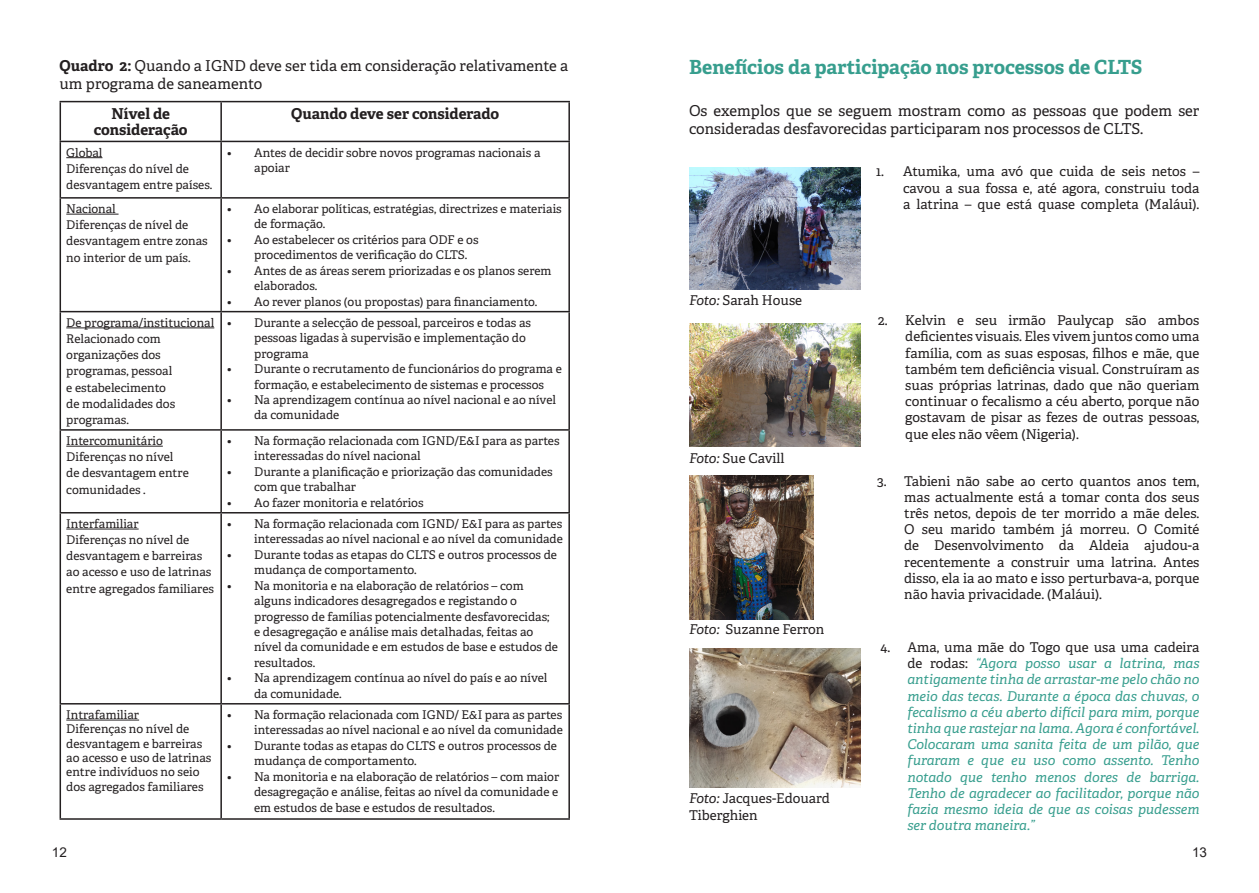
<style>
.page{position:relative;width:1259px;height:893px;background:#fff}
.page>*{position:absolute;margin:0;border:0;box-sizing:border-box;transform-origin:0 0}
.t1{font:700 19.5px "Adelle";color:#379e8e}
.t2{font:15px/18px "Adelle";color:#231f20}
.t3{font:700 15px/16.5px "Adelle";letter-spacing:-.005em;color:#231f20;text-align:center}
.t4{font:13.5px/16.2px "Adelle";color:#231f20;text-align:justify}
.t5{font:italic 13.5px/16.2px "Adelle";color:#379e8e;text-align:justify}
.t6{font:13.5px "Arial";color:#231f20}
.t7{font:12px/15.5px "Adelle";color:#231f20}
.s1{font-weight:700}
.s2{font-style:italic}
.s3{font-style:normal;color:#231f20}
</style>
<div class="page">
<hr style="left:60px;top:101px;width:161px;height:1px;background:#231f20">
<hr style="left:60px;top:102px;width:1px;height:39px;background:#231f20">
<hr style="left:221px;top:101px;width:349px;height:1px;background:#231f20">
<hr style="left:220px;top:102px;width:2px;height:39px;background:#231f20">
<hr style="left:568px;top:102px;width:2px;height:39px;background:#231f20">
<hr style="left:60px;top:141px;width:161px;height:1px;background:#231f20">
<hr style="left:60px;top:142px;width:1px;height:55px;background:#231f20">
<hr style="left:221px;top:141px;width:349px;height:1px;background:#231f20">
<hr style="left:220px;top:142px;width:2px;height:55px;background:#231f20">
<hr style="left:568px;top:142px;width:2px;height:55px;background:#231f20">
<hr style="left:60px;top:197px;width:161px;height:2px;background:#231f20">
<hr style="left:60px;top:199px;width:1px;height:112px;background:#231f20">
<hr style="left:221px;top:197px;width:349px;height:2px;background:#231f20">
<hr style="left:220px;top:199px;width:2px;height:112px;background:#231f20">
<hr style="left:568px;top:199px;width:2px;height:112px;background:#231f20">
<hr style="left:60px;top:311px;width:161px;height:1px;background:#231f20">
<hr style="left:60px;top:312px;width:1px;height:117px;background:#231f20">
<hr style="left:221px;top:311px;width:349px;height:1px;background:#231f20">
<hr style="left:220px;top:312px;width:2px;height:117px;background:#231f20">
<hr style="left:568px;top:312px;width:2px;height:117px;background:#231f20">
<hr style="left:60px;top:429px;width:161px;height:2px;background:#231f20">
<hr style="left:60px;top:431px;width:1px;height:81px;background:#231f20">
<hr style="left:221px;top:429px;width:349px;height:2px;background:#231f20">
<hr style="left:220px;top:431px;width:2px;height:81px;background:#231f20">
<hr style="left:568px;top:431px;width:2px;height:81px;background:#231f20">
<hr style="left:60px;top:512px;width:161px;height:1px;background:#231f20">
<hr style="left:60px;top:513px;width:1px;height:190px;background:#231f20">
<hr style="left:221px;top:512px;width:349px;height:1px;background:#231f20">
<hr style="left:220px;top:513px;width:2px;height:190px;background:#231f20">
<hr style="left:568px;top:513px;width:2px;height:190px;background:#231f20">
<hr style="left:60px;top:703px;width:161px;height:1px;background:#231f20">
<hr style="left:60px;top:704px;width:1px;height:114px;background:#231f20">
<hr style="left:221px;top:703px;width:349px;height:1px;background:#231f20">
<hr style="left:220px;top:704px;width:2px;height:114px;background:#231f20">
<hr style="left:568px;top:704px;width:2px;height:114px;background:#231f20">
<hr style="left:60px;top:818px;width:161px;height:2px;background:#231f20">
<hr style="left:221px;top:818px;width:349px;height:2px;background:#231f20">
<hr style="left:66px;top:157px;width:36px;height:1px;background:#231f20">
<hr style="left:66px;top:214px;width:53px;height:1px;background:#231f20">
<hr style="left:66px;top:328px;width:148px;height:1px;background:#231f20">
<hr style="left:66px;top:446px;width:97px;height:1px;background:#231f20">
<hr style="left:66px;top:529px;width:73px;height:1px;background:#231f20">
<hr style="left:66px;top:720px;width:73px;height:1px;background:#231f20">
<img style="left:689px;top:168px;width:171px;height:121px">
<img style="left:689px;top:323px;width:171px;height:123px">
<img style="left:689px;top:475px;width:124px;height:144px">
<img style="left:689px;top:648px;width:171px;height:139px">
<p class="t2" style="left:60px;top:56px;width:510px"><span class="s1">Quadro 2:</span> Quando a IGND deve ser tida em consideração relativamente a um programa de saneamento</p>
<p class="t3" style="left:94px;top:105px;width:95px">Nível de consideração</p>
<p class="t3" style="left:291px;top:105px;width:210px">Quando deve ser considerado</p>
<p class="t7" style="left:66px;top:144px;width:38px">Global</p>
<p class="t7" style="left:66px;top:160px;width:148px;line-height:16.2px">Diferenças do nível de desvantagem entre países.</p>
<p class="t7" style="left:254px;top:144px;width:288px;text-indent:-27px">• Antes de decidir sobre novos programas nacionais a apoiar</p>
<p class="t7" style="left:66px;top:200px;width:51px">Nacional</p>
<p class="t7" style="left:66px;top:216px;width:143px;line-height:16.2px">Diferenças de nível de desvantagem entre zonas no interior de um país.</p>
<p class="t7" style="left:66px;top:314px;width:149px">De programa/institucional</p>
<p class="t7" style="left:66px;top:330px;width:110px;line-height:16.2px">Relacionado com organizações dos programas, pessoal e estabelecimento de modalidades dos programas.</p>
<p class="t7" style="left:66px;top:432px;width:98px">Intercomunitário</p>
<p class="t7" style="left:66px;top:448px;width:124px;line-height:16.2px">Diferenças no nível de desvantagem entre comunidades .</p>
<p class="t7" style="left:66px;top:515px;width:74px">Interfamiliar</p>
<p class="t7" style="left:66px;top:531px;width:149px;line-height:16.2px">Diferenças no nível de desvantagem e barreiras ao acesso e uso de latrinas entre agregados familiares</p>
<p class="t7" style="left:66px;top:706px;width:74px">Intrafamiliar</p>
<p class="t7" style="left:66px;top:721px;width:147px;line-height:14.4px">Diferenças no nível de desvantagem e barreiras ao acesso e uso de latrinas entre indivíduos no seio dos agregados familiares</p>
<p class="t7" style="left:254px;top:200px;width:309px;text-indent:-27px">• Ao elaborar políticas, estratégias, directrizes e materiais de formação.</p>
<p class="t7" style="left:254px;top:231px;width:226px;text-indent:-27px">• Ao estabelecer os critérios para ODF e os procedimentos de verificação do CLTS.</p>
<p class="t7" style="left:254px;top:262px;width:299px;text-indent:-27px">• Antes de as áreas serem priorizadas e os planos serem elaborados.</p>
<p class="t7" style="left:227px;top:293px;width:312px">• Ao rever planos (ou propostas) para financiamento.</p>
<p class="t7" style="left:254px;top:314px;width:278px;text-indent:-27px">• Durante a selecção de pessoal, parceiros e todas as pessoas ligadas à supervisão e implementação do programa</p>
<p class="t7" style="left:254px;top:361px;width:309px;text-indent:-27px">• Durante o recrutamento de funcionários do programa e formação, e estabelecimento de sistemas e processos</p>
<p class="t7" style="left:254px;top:391px;width:303px;text-indent:-27px">• Na aprendizagem contínua ao nível nacional e ao nível da comunidade</p>
<p class="t7" style="left:254px;top:432px;width:307px;text-indent:-27px">• Na formação relacionada com IGND/E&amp;I para as partes interessadas do nível nacional</p>
<p class="t7" style="left:254px;top:463px;width:300px;text-indent:-27px">• Durante a planificação e priorização das comunidades com que trabalhar</p>
<p class="t7" style="left:227px;top:494px;width:198px">• Ao fazer monitoria e relatórios</p>
<p class="t7" style="left:227px;top:515px;width:337px;text-align:right">• Na formação relacionada com IGND/ E&amp;I para as partes interessadas ao nível nacional e ao nível da comunidade</p>
<p class="t7" style="left:254px;top:546px;width:304px;text-indent:-27px">• Durante todas as etapas do CLTS e outros processos de mudança de comportamento.</p>
<p class="t7" style="left:254px;top:577px;width:305px;text-indent:-27px">• Na monitoria e na elaboração de relatórios – com alguns indicadores desagregados e registando o progresso de famílias potencialmente desfavorecidas; e desagregação e análise mais detalhadas, feitas ao nível da comunidade e em estudos de base e estudos de resultados.</p>
<p class="t7" style="left:254px;top:670px;width:295px;text-indent:-27px">• Na aprendizagem contínua ao nível do país e ao nível da comunidade.</p>
<p class="t7" style="left:227px;top:706px;width:337px;text-align:right">• Na formação relacionada com IGND/ E&amp;I para as partes interessadas ao nível nacional e ao nível da comunidade</p>
<p class="t7" style="left:254px;top:737px;width:304px;text-indent:-27px">• Durante todas as etapas do CLTS e outros processos de mudança de comportamento.</p>
<p class="t7" style="left:254px;top:768px;width:306px;text-align:justify;text-indent:-27px">• Na monitoria e na elaboração de relatórios – com maior desagregação e análise, feitas ao nível da comunidade e em estudos de base e estudos de resultados.</p>
<p class="t1" style="left:689px;top:55px;width:455px">Benefícios da participação nos processos de CLTS</p>
<p class="t2" style="left:689px;top:101px;width:512px">Os exemplos que se seguem mostram como as pessoas que podem ser consideradas desfavorecidas participaram nos processos de CLTS.</p>
<p class="t4" style="left:903px;top:163px;width:298px;text-indent:-27px">1. Atumika, uma avó que cuida de seis netos – cavou a sua fossa e, até agora, construiu toda a latrina – que está quase completa (Maláui).</p>
<p class="t4" style="left:689px;top:292px;width:115px"><span class="s2">Foto:</span> Sarah House</p>
<p class="t4" style="left:689px;top:449px;width:97px"><span class="s2">Foto:</span> Sue Cavill</p>
<p class="t4" style="left:689px;top:621px;width:137px"><span class="s2">Foto:</span> Suzanne Ferron</p>
<p class="t4" style="left:689px;top:790px;width:142px"><span class="s2">Foto:</span> Jacques-Edouard</p>
<p class="t4" style="left:689px;top:806px;width:70px">Tiberghien</p>
<p class="t4" style="left:905px;top:312px;width:296px;text-indent:-27px">2. Kelvin e seu irmão Paulycap são ambos deficientes visuais. Eles vivem juntos como uma família, com as suas esposas, filhos e mãe, que também tem deficiência visual. Construíram as suas próprias latrinas, dado que não queriam continuar o fecalismo a céu aberto, porque não gostavam de pisar as fezes de outras pessoas, que eles não vêem (Nigeria).</p>
<p class="t4" style="left:904px;top:472px;width:297px;text-indent:-27px">3. Tabieni não sabe ao certo quantos anos tem, mas actualmente está a tomar conta dos seus três netos, depois de ter morrido a mãe deles.<br>O seu marido também já morreu. O Comité de Desenvolvimento da Aldeia ajudou-a recentemente a construir uma latrina. Antes disso, ela ia ao mato e isso perturbava-a, porque não havia privacidade. (Maláui).</p>
<p class="t5" style="left:907px;top:639px;width:293px;text-indent:-27px"><span class="s3">4. Ama, uma mãe do Togo que usa uma cadeira de rodas:</span> “Agora posso usar a latrina, mas antigamente tinha de arrastar-me pelo chão no meio das tecas. Durante a época das chuvas, o fecalismo a céu aberto difícil para mim, porque tinha que rastejar na lama. Agora é confortável.<br>Colocaram uma sanita feita de um pilão, que furaram e que eu uso como assento. Tenho notado que tenho menos dores de barriga.<br>Tenho de agradecer ao facilitador, porque não fazia mesmo ideia de que as coisas pudessem ser doutra maneira.”</p>
<p class="t6" style="left:52px;top:843px;width:17px">12</p>
<p class="t6" style="left:1192px;top:843px;width:17px">13</p>
</div>
